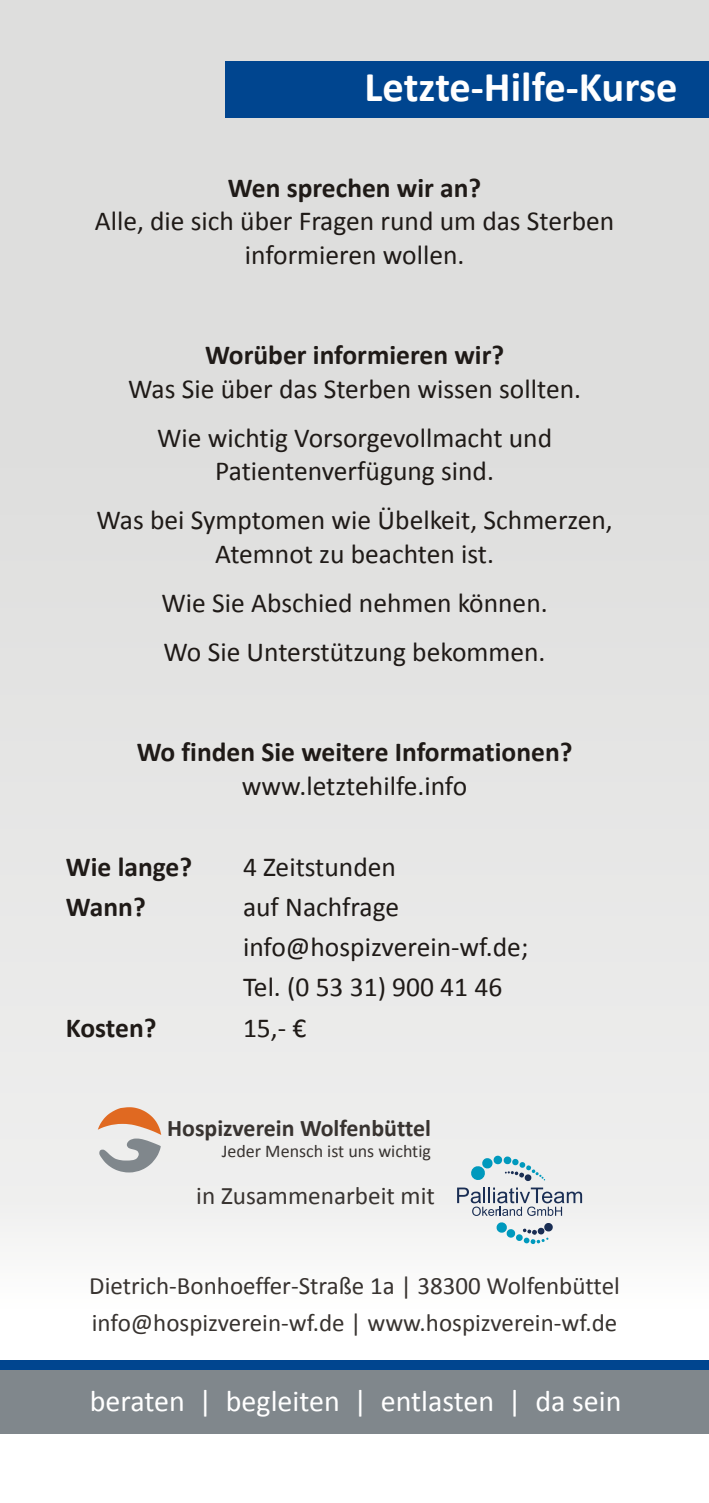
<style>
.page{position:relative;width:709px;height:1503px;background:#fff}
.page>*{position:absolute;margin:0;border:0;box-sizing:border-box;transform-origin:0 0}
.t1{font:700 42.5px "Calibri";color:#fff}
.t2{font:30px "Calibri";color:#fff}
.t3{font:27.5px/48.8px "Calibri";color:#1f1a17;text-align:center}
.t4{font:700 27.5px "Calibri";color:#1f1a17}
.t5{font:25.25px "Calibri";color:#383330}
.t6{font:25px/36.5px "Calibri";color:#383330}
.t7{font:700 24px "Calibri";color:#383330}
.t8{font:18px "Calibri";color:#383330}
</style>
<div class="page">
<img style="left:0;top:0;width:709px;height:1434px">
<div style="left:0;top:1359px;width:709px;height:74px;background:#80878c"></div>
<div style="left:0;top:1359px;width:709px;height:10px;background:#00458f"></div>
<div style="left:225px;top:61px;width:484px;height:57px;background:#00458f"></div>
<svg style="left:98px;top:1107px;width:63px;height:65px;background:#cfb7a9"></svg>
<svg style="left:457px;top:1187px;width:125px;height:28px"></svg>
<svg style="left:496px;top:1221px;width:57px;height:23px"></svg>
<svg style="left:470px;top:1155px;width:75px;height:26px;background:#b0d3dc"></svg>
<h1 class="t1" style="left:364px;top:69px;width:314px">Letzte-Hilfe-Kurse</h1>
<p class="t4" style="left:228px;top:176px;width:255px">Wen sprechen wir an?</p>
<p class="t3" style="left:95px;top:206px;width:521px;line-height:33.5px">Alle, die sich über Fragen rund um das Sterben informieren wollen.</p>
<p class="t4" style="left:205px;top:344px;width:301px">Worüber informieren wir?</p>
<p class="t3" style="left:128px;top:367px;width:454px">Was Sie über das Sterben wissen sollten.<br>Wie wichtig Vorsorgevollmacht und</p>
<p class="t3" style="left:96px;top:449px;width:518px">Patientenverfügung sind.<br>Was bei Symptomen wie Übelkeit, Schmerzen,</p>
<p class="t3" style="left:161px;top:531px;width:388px">Atemnot zu beachten ist.<br>Wie Sie Abschied nehmen können.<br>Wo Sie Unterstützung bekommen.</p>
<p class="t4" style="left:137px;top:740px;width:437px">Wo finden Sie weitere Informationen?</p>
<p class="t3" style="left:242px;top:763px;width:227px">www.letztehilfe.info</p>
<p class="t4" style="left:66px;top:855px;width:128px">Wie lange?</p>
<p class="t3" style="left:243px;top:844px;width:154px">4 Zeitstunden</p>
<p class="t4" style="left:66px;top:895px;width:81px">Wann?</p>
<p class="t3" style="left:243px;top:888px;width:287px;line-height:40.2px;text-align:left">auf Nachfrage info@hospizverein-wf.de;<br>Tel. (0 53 31) 900 41 46</p>
<p class="t4" style="left:66px;top:1016px;width:92px">Kosten?</p>
<p class="t3" style="left:243px;top:1005px;width:65px">15,- €</p>
<p class="t7" style="left:167px;top:1117px;width:265px">Hospizverein Wolfenbüttel</p>
<p class="t8" style="left:222px;top:1143px;width:211px">Jeder Mensch ist uns wichtig</p>
<p class="t5" style="left:196px;top:1185px;width:240px">in Zusammenarbeit mit</p>
<p class="t6" style="left:89px;top:1269px;width:532px">Dietrich-Bonhoeffer-Straße 1a | 38300 Wolfenbüttel info@hospizverein-wf.de | www.hospizverein-wf.de</p>
<p class="t2" style="left:90px;top:1388px;width:533px">beraten | begleiten | entlasten | da sein</p>
</div>
